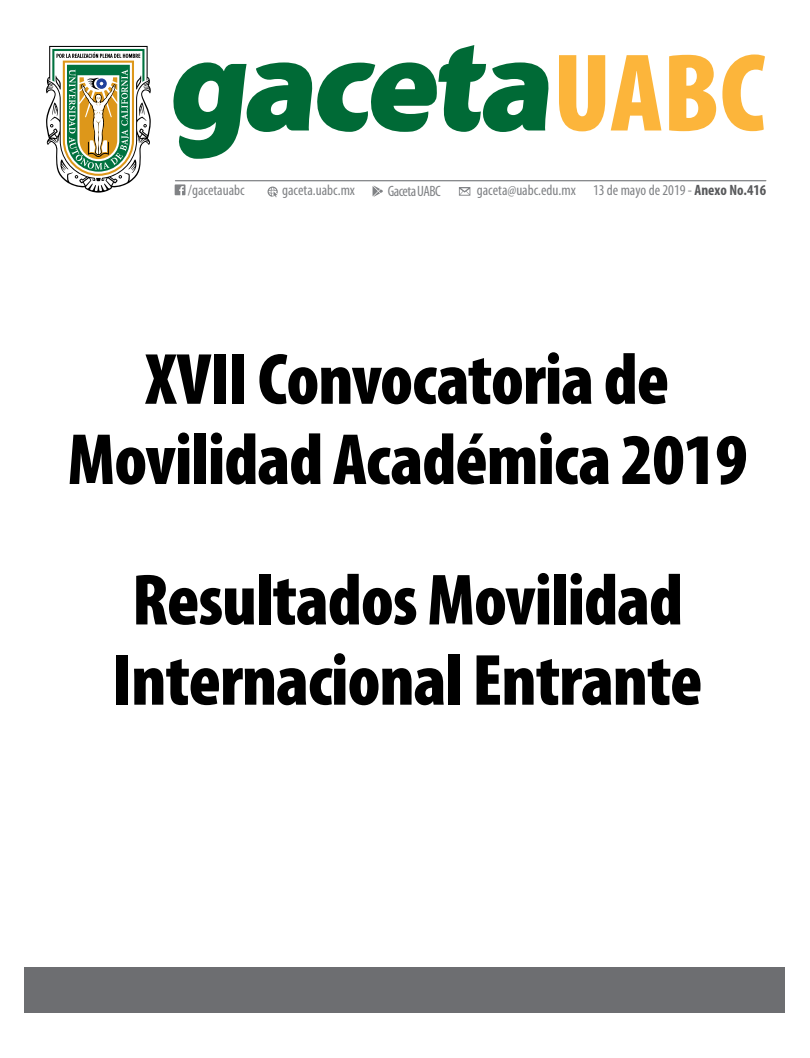
<style>
.page{position:relative;width:810px;height:1058px;background:#fff}
.page>*{position:absolute;margin:0;border:0;box-sizing:border-box;transform-origin:0 0}
.t1{font:900 condensed 73.12px/80.2px "Myriad Pro";letter-spacing:-.015em;color:#000;text-align:center}
.t2{font:condensed 15px "Myriad Pro";color:#808285}
.t3{font:condensed 15px "Myriad Pro";letter-spacing:-.04em;color:#808285}
.s1{font-weight:700;color:#58595b}
</style>
<div class="page">
<hr style="left:175px;top:180px;width:591px;height:1px;background:#808285">
<div style="left:25px;top:968px;width:760px;height:44px;background:#6d6e71"></div>
<svg style="left:268px;top:186px;width:10px;height:11px"></svg>
<svg style="left:175px;top:184px;width:10px;height:11px"></svg>
<svg style="left:459px;top:187px;width:11px;height:9px"></svg>
<svg style="left:373px;top:186px;width:10px;height:11px"></svg>
<svg style="left:173px;top:45px;width:376px;height:114px"></svg>
<svg style="left:559px;top:55px;width:46px;height:76px"></svg>
<svg style="left:611px;top:55px;width:50px;height:75px"></svg>
<svg style="left:669px;top:55px;width:47px;height:76px"></svg>
<svg style="left:722px;top:54px;width:43px;height:77px"></svg>
<svg style="left:46px;top:45px;width:105px;height:148px"></svg>
<p class="t2" style="left:188px;top:181px;width:58px">/gacetauabc</p>
<p class="t2" style="left:282px;top:181px;width:74px">gaceta.uabc.mx</p>
<p class="t3" style="left:388px;top:182px;width:54px">Gaceta UABC</p>
<p class="t2" style="left:477px;top:181px;width:291px">gaceta@uabc.edu.mx 13 de mayo de 2019 - <span class="s1">Anexo No.416</span></p>
<p class="t1" style="left:68px;top:337px;width:682px">XVII Convocatoria de<br>Movilidad Académica 2019</p>
<p class="t1" style="left:113px;top:558px;width:591px;text-align:left">Resultados Movilidad<br>Internacional Entrante</p>
</div>
